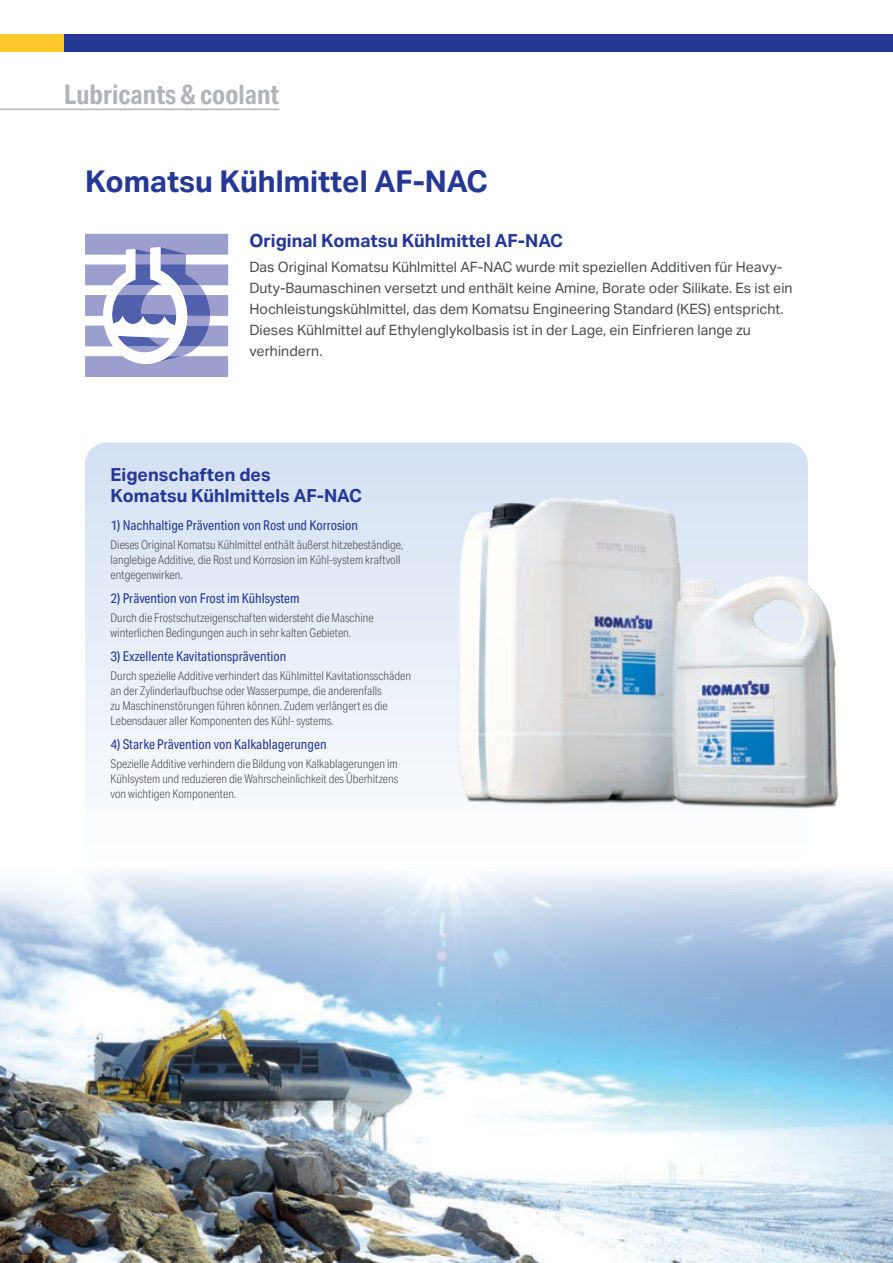
<style>
.page{position:relative;width:893px;height:1263px;background:#fff}
.page>*{position:absolute;margin:0;border:0;box-sizing:border-box;transform-origin:0 0}
.t1{font:700 30px "Aktiv Grotesk";color:#263895}
.t2{font:700 27px "Aktiv Grotesk Cd";color:#b2b3b7}
.t3{font:700 18px/21px "Aktiv Grotesk";color:#263895}
.t4{font:14.25px/21px "Aktiv Grotesk";color:#4b4c4d}
.t5{font:13.5px "Aktiv Grotesk Cd";color:#263895}
.t6{font:300 12px/15px "Aktiv Grotesk Cd";color:#4b4c4d}
.t7{font:10.5px "Aktiv Grotesk";color:#939598}
</style>
<div class="page">
<svg style="left:85px;top:442px;width:723px;height:334px"></svg>
<svg style="left:85px;top:234px;width:143px;height:143px"></svg>
<img style="left:443px;top:476px;width:396px;height:333px">
<img style="left:0;top:871px;width:893px;height:392px">
<hr style="left:0;top:109px;width:279px;height:1px;background:#b2b3b7">
<div style="left:0;top:34px;width:143px;height:17px;background:#fec92d"></div>
<div style="left:64px;top:34px;width:829px;height:17px;background:#263895"></div>
<h2 class="t2" style="left:64px;top:79px;width:217px">Lubricants &amp; coolant</h2>
<h1 class="t1" style="left:85px;top:164px;width:404px">Komatsu Kühlmittel AF-NAC</h1>
<h3 class="t3" style="left:249px;top:230px;width:315px">Original Komatsu Kühlmittel AF-NAC</h3>
<p class="t4" style="left:249px;top:257px;width:545px">Das Original Komatsu Kühlmittel AF-NAC wurde mit speziellen Additiven für Heavy-Duty-Baumaschinen versetzt und enthält keine Amine, Borate oder Silikate. Es ist ein Hochleistungskühlmittel, das dem Komatsu Engineering Standard (KES) entspricht.<br>Dieses Kühlmittel auf Ethylenglykolbasis ist in der Lage, ein Einfrieren lange zu verhindern.</p>
<h3 class="t3" style="left:111px;top:464px;width:253px">Eigenschaften des<br>Komatsu Kühlmittels AF-NAC</h3>
<p class="t5" style="left:111px;top:517px;width:249px">1) Nachhaltige Prävention von Rost und Korrosion</p>
<p class="t6" style="left:111px;top:537px;width:294px">Dieses Original Komatsu Kühlmittel enthält äußerst hitzebeständige, langlebige Additive, die Rost und Korrosion im Kühl-system kraftvoll entgegenwirken.</p>
<p class="t5" style="left:111px;top:590px;width:191px">2) Prävention von Frost im Kühlsystem</p>
<p class="t6" style="left:111px;top:610px;width:265px">Durch die Frostschutzeigenschaften widersteht die Maschine winterlichen Bedingungen auch in sehr kalten Gebieten.</p>
<p class="t5" style="left:111px;top:648px;width:177px">3) Exzellente Kavitationsprävention</p>
<p class="t6" style="left:111px;top:668px;width:302px">Durch spezielle Additive verhindert das Kühlmittel Kavitationsschäden an der Zylinderlaufbuchse oder Wasserpumpe, die anderenfalls<br>zu Maschinenstörungen führen können. Zudem verlängert es die Lebensdauer aller Komponenten des Kühl- systems.</p>
<p class="t5" style="left:111px;top:736px;width:218px">4) Starke Prävention von Kalkablagerungen</p>
<p class="t6" style="left:111px;top:756px;width:289px;text-align:justify">Spezielle Additive verhindern die Bildung von Kalkablagerungen im Kühlsystem und reduzieren die Wahrscheinlichkeit des Überhitzens von wichtigen Komponenten.</p>
<p class="t7" style="left:36px;top:1218px;width:8px">6</p>
</div>
